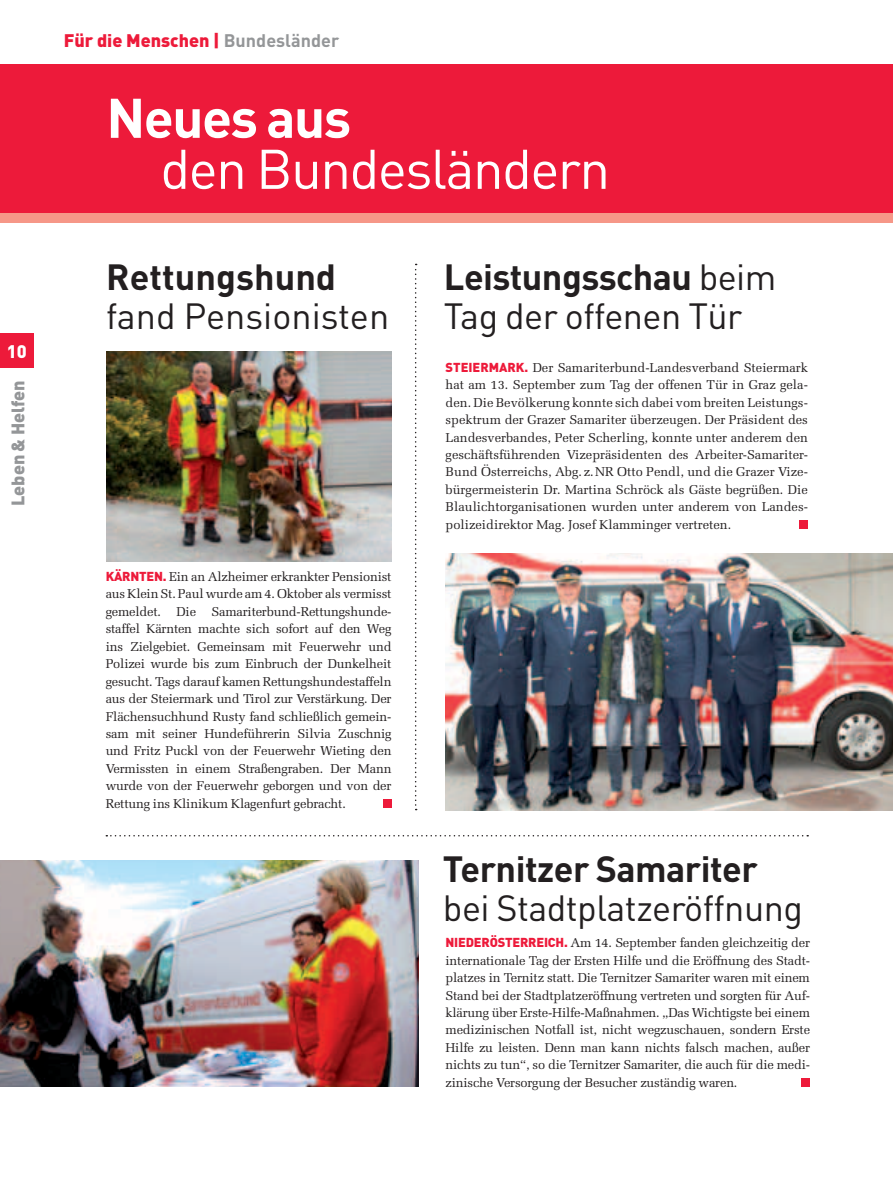
<style>
.page{position:relative;width:893px;height:1191px;background:#fff}
.page>*{position:absolute;margin:0;border:0;box-sizing:border-box;transform-origin:0 0}
.t1{font:54.9px "DIN";letter-spacing:-.03em;color:#fff}
.t2{font:700 54.9px "DIN";letter-spacing:-.03em;color:#fff}
.t3{font:36px/39px "DIN";letter-spacing:-.015em;color:#231f20}
.t4{font:700 36px "DIN";letter-spacing:-.015em;color:#231f20}
.t5{font:900 18px "DIN";color:#ed1a3a}
.t6{font:900 18px "DIN";letter-spacing:-.005em;color:#949698}
.t7{font:900 18px "DIN";color:#fff}
.t8{font:12.9px/17.4px "Melior";letter-spacing:-.015em;color:#231f20;text-align:justify}
.s1{font-weight:700;color:#949698}
.s2{font-family:"DIN";font-weight:900;color:#ed1a3a}
.s3{font-weight:700}
</style>
<div class="page">
<div style="left:0;top:213px;width:893px;height:10px;background:#f69788"></div>
<div style="left:0;top:64px;width:893px;height:149px;background:#ed1a3a"></div>
<div style="left:801px;top:1078px;width:9px;height:8px;background:#ed1a3a"></div>
<div style="left:383px;top:799px;width:9px;height:8px;background:#ed1a3a"></div>
<div style="left:799px;top:520px;width:9px;height:9px;background:#ed1a3a"></div>
<img style="left:0;top:860px;width:418px;height:226px">
<img style="left:446px;top:554px;width:447px;height:256px">
<svg style="left:106px;top:835px;width:702px;height:1px"></svg>
<svg style="left:415px;top:264px;width:2px;height:546px"></svg>
<img style="left:106px;top:351px;width:286px;height:210px">
<div style="left:0;top:333px;width:33px;height:34px;background:#ed1a3a"></div>
<h3 class="t7" style="left:7px;top:339px;width:22px">10</h3>
<h3 class="t6" style="left:6px;top:506px;width:127px;rotate:-90deg">Leben &amp; Helfen</h3>
<h3 class="t5" style="left:64px;top:28px;width:277px">Für die Menschen | <span class="s1">Bundesländer</span></h3>
<h1 class="t2" style="left:106px;top:82px;width:246px">Neues aus</h1>
<h1 class="t1" style="left:160px;top:135px;width:451px">den Bundesländern</h1>
<h2 class="t4" style="left:106px;top:253px;width:231px">Rettungshund</h2>
<h2 class="t3" style="left:106px;top:295px;width:284px">fand Pensionisten</h2>
<p class="t8" style="left:106px;top:568px;width:287px"><span class="s2">KÄRNTEN.</span> Ein an Alzheimer erkrankter Pensionist aus Klein St. Paul wurde am 4. Oktober als vermisst gemeldet. Die Samariterbund-Rettungshunde&shy;staffel Kärnten machte sich sofort auf den Weg ins Zielgebiet. Gemeinsam mit Feuerwehr und Polizei wurde bis zum Einbruch der Dunkelheit gesucht. Tags darauf kamen Rettungshundestaffeln aus der Steiermark und Tirol zur Verstärkung. Der Flächensuchhund Rusty fand schließlich gemein&shy;sam mit seiner Hundeführerin Silvia Zuschnig und Fritz Puckl von der Feuerwehr Wieting den Vermissten in einem Straßengraben. Der Mann wurde von der Feuerwehr geborgen und von der Rettung ins Klinikum Klagenfurt gebracht.</p>
<h2 class="t3" style="left:444px;top:257px;width:334px"><span class="s3">Leistungsschau</span> beim<br>Tag der offenen Tür</h2>
<p class="t8" style="left:446px;top:358px;width:364px"><span class="s2">STEIERMARK.</span> Der Samariterbund-Landesverband Steiermark hat am 13. September zum Tag der offenen Tür in Graz gela&shy;den. Die Bevölkerung konnte sich dabei vom breiten Leistungs&shy;spektrum der Grazer Samariter überzeugen. Der Präsident des Landesverbandes, Peter Scherling, konnte unter anderem den geschäftsführenden Vizepräsidenten des Arbeiter-Samariter-Bund Österreichs, Abg. z. NR Otto Pendl, und die Grazer Vize&shy;bürgermeisterin Dr. Martina Schröck als Gäste begrüßen. Die Blaulichtorganisationen wurden unter anderem von Landes&shy;polizeidirektor Mag. Josef Klamminger vertreten.</p>
<h2 class="t4" style="left:443px;top:846px;width:316px">Ternitzer Samariter</h2>
<h2 class="t3" style="left:443px;top:888px;width:362px">bei Stadtplatzeröffnung</h2>
<p class="t8" style="left:446px;top:934px;width:366px"><span class="s2">NIEDERÖSTERREICH.</span> Am 14. September fanden gleichzeitig der internationale Tag der Ersten Hilfe und die Eröffnung des Stadt&shy;platzes in Ternitz statt. Die Ternitzer Samariter waren mit einem Stand bei der Stadtplatzeröffnung vertreten und sorgten für Auf&shy;klärung über Erste-Hilfe-Maßnahmen. „Das Wichtigste bei einem medizinischen Notfall ist, nicht wegzuschauen, sondern Erste Hilfe zu leisten. Denn man kann nichts falsch machen, außer nichts zu tun“, so die Ternitzer Samariter, die auch für die medi&shy;zinische Versorgung der Besucher zuständig waren.</p>
</div>
